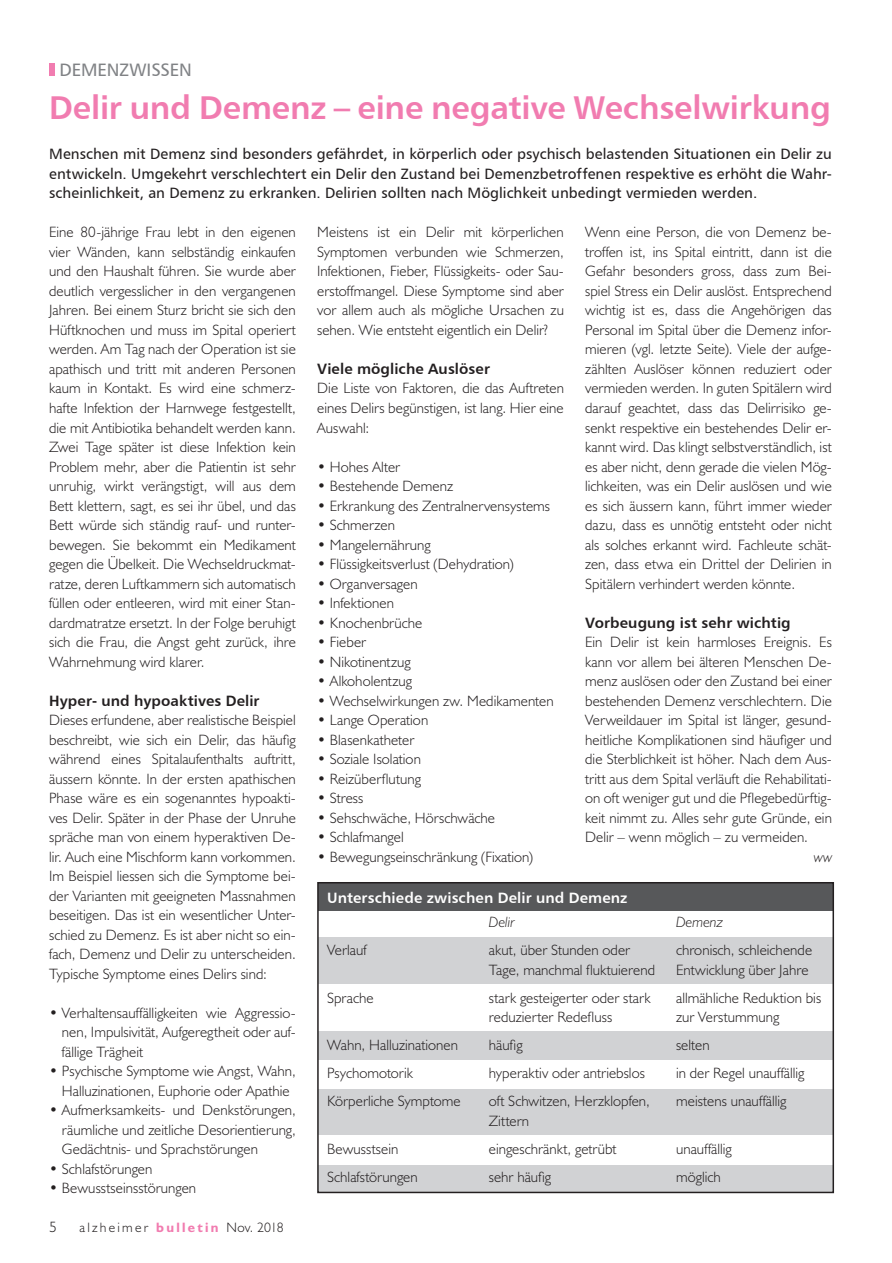
<style>
.page{position:relative;width:892px;height:1263px;background:#fff}
.page>*{position:absolute;margin:0;border:0;box-sizing:border-box;transform-origin:0 0}
.t1{font:33px "Humanist 777 BT Bold B";letter-spacing:-.005em;color:#f17cb0}
.t2{font:18px "Humanist 777 BT Roman B";letter-spacing:-.01em;color:#808285}
.t3{font:300 15px/19.5px "Humanist 521 BT";letter-spacing:.005em;color:#231f20;text-align:justify}
.t4{font:15px/19.5px "Humanist 777 BT Roman B";letter-spacing:.005em;color:#231f20;text-align:justify}
.t5{font:15px "Humanist 777 BT Bold B";letter-spacing:.005em;color:#231f20}
.t6{font:15px "Humanist 777 BT Bold B";letter-spacing:.01em;color:#fff}
.t7{font:italic 300 15px "Humanist 521 BT";color:#231f20}
.t8{font:300 13.65px "Humanist 521 BT";letter-spacing:.16em;color:#231f20}
.s1{font-weight:700;color:#f17cb0}
</style>
<div class="page">
<div style="left:49px;top:63px;width:5px;height:13px;background:#f17cb0"></div>
<div style="left:318px;top:937px;width:515px;height:46px;background:#d1d2d4"></div>
<div style="left:319px;top:1031px;width:515px;height:29px;background:#d1d2d4"></div>
<div style="left:319px;top:1089px;width:515px;height:46px;background:#d1d2d4"></div>
<div style="left:318px;top:1165px;width:515px;height:26px;background:#d1d2d4"></div>
<div style="left:318px;top:882px;width:514px;height:29px;background:#57585a"></div>
<div style="left:317px;top:882px;width:517px;height:311px;border:2px solid #231f20"></div>
<p class="t2" style="left:59px;top:58px;width:134px">DEMENZWISSEN</p>
<h1 class="t1" style="left:49px;top:87px;width:783px">Delir und Demenz – eine negative Wechselwirkung</h1>
<p class="t4" style="left:49px;top:144px;width:784px">Menschen mit Demenz sind besonders gefährdet, in körperlich oder psychisch belastenden Situationen ein Delir zu entwickeln. Umgekehrt verschlechtert ein Delir den Zustand bei Demenzbetroffenen respektive es erhöht die Wahr&shy;scheinlichkeit, an Demenz zu erkranken. Delirien sollten nach Möglichkeit unbedingt vermieden werden.</p>
<p class="t3" style="left:49px;top:222px;width:248px">Eine 80-jährige Frau lebt in den eigenen vier Wänden, kann selbständig einkaufen und den Haushalt führen. Sie wurde aber deutlich vergesslicher in den vergangenen Jahren. Bei einem Sturz bricht sie sich den Hüftknochen und muss im Spital operiert werden. Am Tag nach der Operation ist sie apathisch und tritt mit anderen Personen kaum in Kontakt. Es wird eine schmerz&shy;hafte Infektion der Harnwege festgestellt, die mit Antibiotika behandelt werden kann.<br>Zwei Tage später ist diese Infektion kein Problem mehr, aber die Patientin ist sehr unruhig, wirkt verängstigt, will aus dem Bett klettern, sagt, es sei ihr übel, und das Bett würde sich ständig rauf- und runter&shy;bewegen. Sie bekommt ein Medikament gegen die Übelkeit. Die Wechseldruckmat&shy;ratze, deren Luftkammern sich automatisch füllen oder entleeren, wird mit einer Stan&shy;dardmatratze ersetzt. In der Folge beruhigt sich die Frau, die Angst geht zurück, ihre Wahrnehmung wird klarer.</p>
<p class="t5" style="left:49px;top:691px;width:212px">Hyper- und hypoaktives Delir</p>
<p class="t3" style="left:49px;top:710px;width:248px">Dieses erfundene, aber realistische Beispiel beschreibt, wie sich ein Delir, das häufig während eines Spitalaufenthalts auftritt, äussern könnte. In der ersten apathischen Phase wäre es ein sogenanntes hypoakti&shy;ves Delir. Später in der Phase der Unruhe spräche man von einem hyperaktiven De&shy;lir. Auch eine Mischform kann vorkommen.<br>Im Beispiel liessen sich die Symptome bei&shy;der Varianten mit geeigneten Massnahmen beseitigen. Das ist ein wesentlicher Unter&shy;schied zu Demenz. Es ist aber nicht so ein&shy;fach, Demenz und Delir zu unterscheiden.<br>Typische Symptome eines Delirs sind:</p>
<p class="t3" style="left:62px;top:1002px;width:235px;text-indent:-13px">• Verhaltensauffälligkeiten wie Aggressio&shy;nen, Impulsivität, Aufgeregtheit oder auf&shy;fällige Trägheit</p>
<p class="t3" style="left:49px;top:1061px;width:248px;text-align:center">• Psychische Symptome wie Angst, Wahn,<br>Halluzinationen, Euphorie oder Apathie</p>
<p class="t3" style="left:62px;top:1100px;width:235px;text-indent:-13px">• Aufmerksamkeits- und Denkstörungen, räumliche und zeitliche Desorientierung, Gedächtnis- und Sprachstörungen</p>
<p class="t3" style="left:49px;top:1158px;width:105px">• Schlafstörungen</p>
<p class="t3" style="left:49px;top:1178px;width:148px">• Bewusstseinsstörungen</p>
<p class="t3" style="left:585px;top:222px;width:248px">Wenn eine Person, die von Demenz be&shy;troffen ist, ins Spital eintritt, dann ist die Gefahr besonders gross, dass zum Bei&shy;spiel Stress ein Delir auslöst. Entsprechend wichtig ist es, dass die Angehörigen das Personal im Spital über die Demenz infor&shy;mieren (vgl. letzte Seite). Viele der aufge&shy;zählten Auslöser können reduziert oder vermieden werden. In guten Spitälern wird darauf geachtet, dass das Delirrisiko ge&shy;senkt respektive ein bestehendes Delir er&shy;kannt wird. Das klingt selbstverständlich, ist es aber nicht, denn gerade die vielen Mög&shy;lichkeiten, was ein Delir auslösen und wie es sich äussern kann, führt immer wieder dazu, dass es unnötig entsteht oder nicht als solches erkannt wird. Fachleute schät&shy;zen, dass etwa ein Drittel der Delirien in Spitälern verhindert werden könnte.</p>
<p class="t5" style="left:585px;top:613px;width:207px">Vorbeugung ist sehr wichtig</p>
<p class="t3" style="left:585px;top:632px;width:248px">Ein Delir ist kein harmloses Ereignis. Es kann vor allem bei älteren Menschen De&shy;menz auslösen oder den Zustand bei einer bestehenden Demenz verschlechtern. Die Verweildauer im Spital ist länger, gesund&shy;heitliche Komplikationen sind häufiger und die Sterblichkeit ist höher. Nach dem Aus&shy;tritt aus dem Spital verläuft die Rehabilitati&shy;on oft weniger gut und die Pflegebedürftig&shy;keit nimmt zu. Alles sehr gute Gründe, ein Delir – wenn möglich – zu vermeiden.</p>
<p class="t7" style="left:814px;top:847px;width:19px">ww</p>
<p class="t6" style="left:327px;top:888px;width:302px">Unterschiede zwischen Delir und Demenz</p>
<p class="t7" style="left:489px;top:913px;width:27px">Delir</p>
<p class="t7" style="left:676px;top:913px;width:49px">Demenz</p>
<p class="t3" style="left:327px;top:940px;width:41px">Verlauf</p>
<p class="t3" style="left:489px;top:940px;width:143px">akut, über Stunden oder</p>
<p class="t3" style="left:676px;top:940px;width:138px">chronisch, schleichende</p>
<p class="t3" style="left:489px;top:959px;width:168px">Tage, manchmal fluktuierend</p>
<p class="t3" style="left:676px;top:959px;width:134px">Entwicklung über Jahre</p>
<p class="t3" style="left:327px;top:987px;width:48px">Sprache</p>
<p class="t3" style="left:489px;top:987px;width:163px">stark gesteigerter oder stark</p>
<p class="t3" style="left:676px;top:987px;width:147px">allmähliche Reduktion bis</p>
<p class="t3" style="left:489px;top:1007px;width:125px">reduzierter Redefluss</p>
<p class="t3" style="left:676px;top:1007px;width:105px">zur Verstummung</p>
<p class="t3" style="left:327px;top:1035px;width:132px">Wahn, Halluzinationen</p>
<p class="t3" style="left:489px;top:1035px;width:35px">häufig</p>
<p class="t3" style="left:676px;top:1035px;width:35px">selten</p>
<p class="t3" style="left:327px;top:1063px;width:87px">Psychomotorik</p>
<p class="t3" style="left:489px;top:1063px;width:157px">hyperaktiv oder antriebslos</p>
<p class="t3" style="left:676px;top:1063px;width:130px">in der Regel unauffällig</p>
<p class="t3" style="left:327px;top:1091px;width:135px">Körperliche Symptome</p>
<p class="t3" style="left:489px;top:1091px;width:162px">oft Schwitzen, Herzklopfen,</p>
<p class="t3" style="left:676px;top:1091px;width:112px">meistens unauffällig</p>
<p class="t3" style="left:489px;top:1110px;width:42px">Zittern</p>
<p class="t3" style="left:327px;top:1138px;width:73px">Bewusstsein</p>
<p class="t3" style="left:489px;top:1138px;width:129px">eingeschränkt, getrübt</p>
<p class="t3" style="left:676px;top:1138px;width:57px">unauffällig</p>
<p class="t3" style="left:327px;top:1166px;width:92px">Schlafstörungen</p>
<p class="t3" style="left:489px;top:1166px;width:64px">sehr häufig</p>
<p class="t3" style="left:676px;top:1166px;width:46px">möglich</p>
<p class="t3" style="left:317px;top:222px;width:248px">Meistens ist ein Delir mit körperlichen Symptomen verbunden wie Schmerzen, Infektionen, Fieber, Flüssigkeits- oder Sau&shy;erstoffmangel. Diese Symptome sind aber vor allem auch als mögliche Ursachen zu sehen. Wie entsteht eigentlich ein Delir?</p>
<p class="t5" style="left:317px;top:359px;width:174px">Viele mögliche Auslöser</p>
<p class="t3" style="left:317px;top:378px;width:248px">Die Liste von Faktoren, die das Auftreten eines Delirs begünstigen, ist lang. Hier eine Auswahl:</p>
<p class="t3" style="left:317px;top:456px;width:84px">• Hohes Alter</p>
<p class="t3" style="left:317px;top:476px;width:137px">• Bestehende Demenz</p>
<p class="t3" style="left:317px;top:495px;width:234px">• Erkrankung des Zentralnervensystems</p>
<p class="t3" style="left:317px;top:515px;width:79px">• Schmerzen</p>
<p class="t3" style="left:317px;top:534px;width:115px">• Mangelernährung</p>
<p class="t3" style="left:317px;top:554px;width:198px">• Flüssigkeitsverlust (Dehydration)</p>
<p class="t3" style="left:317px;top:573px;width:102px">• Organversagen</p>
<p class="t3" style="left:317px;top:593px;width:78px">• Infektionen</p>
<p class="t3" style="left:317px;top:612px;width:107px">• Knochenbrüche</p>
<p class="t3" style="left:317px;top:632px;width:50px">• Fieber</p>
<p class="t3" style="left:317px;top:651px;width:95px">• Nikotinentzug</p>
<p class="t3" style="left:317px;top:671px;width:96px">• Alkoholentzug</p>
<p class="t3" style="left:317px;top:690px;width:238px">• Wechselwirkungen zw. Medikamenten</p>
<p class="t3" style="left:317px;top:710px;width:113px">• Lange Operation</p>
<p class="t3" style="left:317px;top:729px;width:99px">• Blasenkatheter</p>
<p class="t3" style="left:317px;top:749px;width:105px">• Soziale Isolation</p>
<p class="t3" style="left:317px;top:768px;width:105px">• Reizüberflutung</p>
<p class="t3" style="left:317px;top:788px;width:48px">• Stress</p>
<p class="t3" style="left:317px;top:807px;width:179px">• Sehschwäche, Hörschwäche</p>
<p class="t3" style="left:317px;top:827px;width:88px">• Schlafmangel</p>
<p class="t3" style="left:317px;top:846px;width:217px">• Bewegungseinschränkung (Fixation)</p>
<p class="t3" style="left:49px;top:1217px;width:9px">5</p>
<p class="t8" style="left:79px;top:1219px;width:206px">alzheimer <span class="s1">bulletin</span> Nov. 2018</p>
</div>
